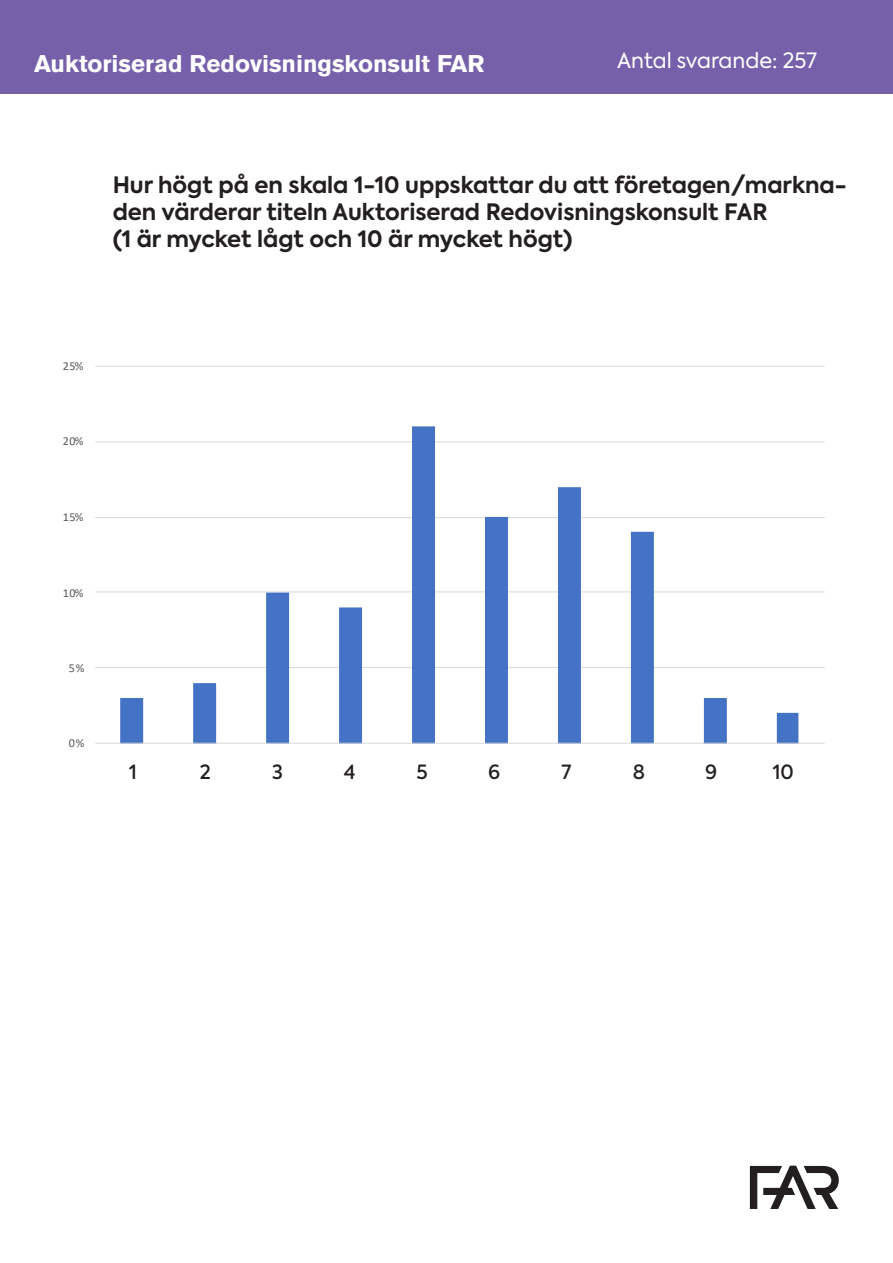
<style>
.page{position:relative;width:893px;height:1263px;background:#fff}
.page>*{position:absolute;margin:0;border:0;box-sizing:border-box;transform-origin:0 0}
.t1{font:700 24px "Akzidenz Grotesk BE";color:#fff}
.t2{font:700 22.5px/27px "Axiforma";color:#231f20}
.t3{font:21px "Axiforma";color:#fff}
.t4{font:500 19.5px "Axiforma";color:#231f20}
.t5{font:12.15px "Calibri";letter-spacing:.03em;color:#595959}
</style>
<div class="page">
<hr style="left:95px;top:667px;width:730px;height:1px;background:#d9d9d9">
<hr style="left:95px;top:591px;width:730px;height:1px;background:#d9d9d9">
<hr style="left:95px;top:517px;width:730px;height:1px;background:#d9d9d9">
<hr style="left:95px;top:441px;width:730px;height:1px;background:#d9d9d9">
<hr style="left:95px;top:366px;width:730px;height:1px;background:#d9d9d9">
<svg style="left:120px;top:426px;width:678px;height:317px"></svg>
<hr style="left:95px;top:743px;width:730px;height:1px;background:#d9d9d9">
<div style="left:0;top:0;width:893px;height:94px;background:#7660aa"></div>
<svg style="left:750px;top:1166px;width:89px;height:43px"></svg>
<p class="t1" style="left:34px;top:50px;width:452px">Auktoriserad Redovisningskonsult FAR</p>
<p class="t3" style="left:617px;top:47px;width:201px">Antal svarande: 257</p>
<p class="t2" style="left:113px;top:172px;width:735px">Hur högt på en skala 1-10 uppskattar du att företagen/markna&shy;den värderar titeln Auktoriserad Redovisningskonsult FAR<br>(1 är mycket lågt och 10 är mycket högt)</p>
<p class="t5" style="left:63px;top:357px;width:22px">25%</p>
<p class="t5" style="left:63px;top:433px;width:22px">20%</p>
<p class="t5" style="left:63px;top:508px;width:22px">15%</p>
<p class="t5" style="left:63px;top:584px;width:22px">10%</p>
<p class="t5" style="left:69px;top:660px;width:17px">5%</p>
<p class="t5" style="left:69px;top:734px;width:17px">0%</p>
<p class="t5" style="left:550px;top:752px;width:39px">Betyg 7</p>
<p class="t4" style="left:129px;top:759px;width:9px">1</p>
<p class="t4" style="left:200px;top:759px;width:13px">2</p>
<p class="t4" style="left:272px;top:759px;width:12px">3</p>
<p class="t4" style="left:344px;top:759px;width:13px">4</p>
<p class="t4" style="left:416px;top:759px;width:13px">5</p>
<p class="t4" style="left:488px;top:759px;width:14px">6</p>
<p class="t4" style="left:562px;top:759px;width:11px">7</p>
<p class="t4" style="left:633px;top:759px;width:14px">8</p>
<p class="t4" style="left:705px;top:759px;width:14px">9</p>
<p class="t4" style="left:773px;top:759px;width:23px">10</p>
</div>
